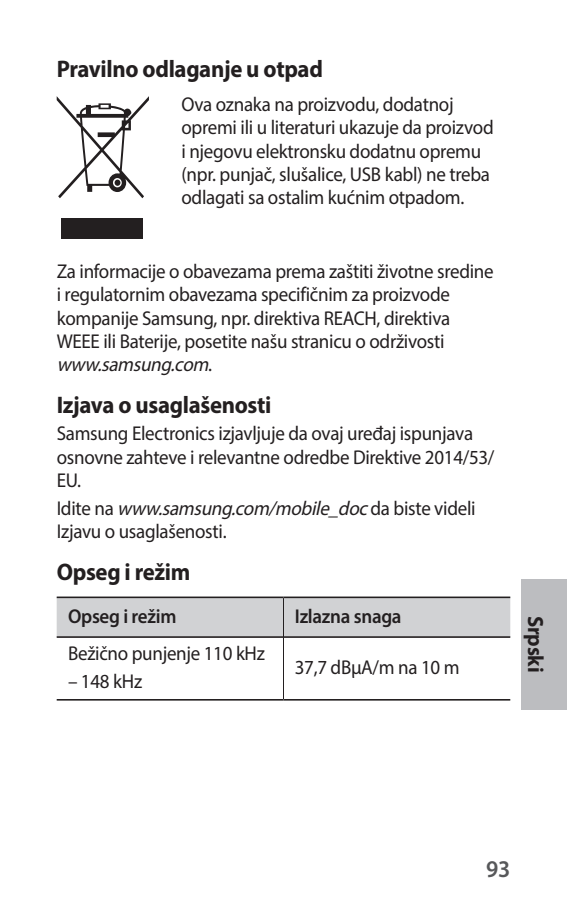
<style>
.page{position:relative;width:567px;height:908px;background:#fff}
.page>*{position:absolute;margin:0;border:0;box-sizing:border-box;transform-origin:0 0}
.t1{font:700 24px "Myriad Pro";letter-spacing:-.015em;color:#231f20;scale:.95 1}
.t2{font:600 24px "Myriad Pro";color:#57585a;scale:.95 1}
.t3{font:700 22px "Myriad Pro";letter-spacing:-.015em;color:#231f20;scale:.95 1}
.t4{font:20px/23.2px "Myriad Pro";letter-spacing:-.015em;color:#231f20;scale:.95 1}
.t5{font:600 20px "Myriad Pro";letter-spacing:-.015em;color:#231f20;scale:.95 1}
.s1{font-style:italic}
</style>
<div class="page">
<div style="left:522px;top:578px;width:45px;height:131px;background:#bcbdc0"></div>
<div style="left:61px;top:218px;width:82px;height:21px;background:#231f20"></div>
<svg style="left:57px;top:96px;width:92px;height:102px"></svg>
<div style="left:57px;top:598px;width:453px;height:38px;background:#d1d2d4"></div>
<hr style="left:57px;top:698px;width:226px;height:2px;background:#231f20">
<hr style="left:283px;top:698px;width:227px;height:2px;background:#231f20">
<hr style="left:57px;top:596px;width:226px;height:2px;background:#231f20">
<hr style="left:283px;top:596px;width:227px;height:2px;background:#231f20">
<hr style="left:57px;top:636px;width:226px;height:1px;background:#231f20">
<hr style="left:284px;top:636px;width:226px;height:1px;background:#231f20">
<hr style="left:283px;top:598px;width:1px;height:38px;background:#231f20">
<hr style="left:283px;top:636px;width:1px;height:62px;background:#231f20">
<p class="t1" style="left:57px;top:53px;width:282px">Pravilno odlaganje u otpad</p>
<p class="t4" style="left:181px;top:92px;width:330px">Ova oznaka na proizvodu, dodatnoj opremi ili u literaturi ukazuje da proizvod i njegovu elektronsku dodatnu opremu (npr. punjač, slušalice, USB kabl) ne treba odlagati sa ostalim kućnim otpadom.</p>
<p class="t4" style="left:57px;top:259px;width:461px">Za informacije o obavezama prema zaštiti životne sredine i regulatornim obavezama specifičnim za proizvode kompanije Samsung, npr. direktiva REACH, direktiva WEEE ili Baterije, posetite našu stranicu o održivosti <span class="s1">www.samsung.com</span>.</p>
<p class="t1" style="left:57px;top:389px;width:227px">Izjava o usaglašenosti</p>
<p class="t4" style="left:57px;top:421px;width:462px">Samsung Electronics izjavljuje da ovaj uređaj ispunjava osnovne zahteve i relevantne odredbe Direktive 2014/53/<br>EU.</p>
<p class="t4" style="left:57px;top:496px;width:442px">I d i t e n a <span class="s1">www.samsung.com/mobile_doc</span>d a b i s t e v i d e l i<br>Izjavu o usaglašenosti.</p>
<p class="t1" style="left:57px;top:555px;width:142px">Opseg i režim</p>
<p class="t5" style="left:68px;top:603px;width:116px">Opseg i režim</p>
<p class="t5" style="left:295px;top:603px;width:114px">Izlazna snaga</p>
<p class="t4" style="left:68px;top:641px;width:209px">Bežično punjenje 110 kHz</p>
<p class="t4" style="left:68px;top:669px;width:80px">– 148 kHz</p>
<p class="t4" style="left:295px;top:655px;width:175px">37,7 dBµA/m na 10 m</p>
<p class="t3" style="left:550px;top:615px;width:61px;rotate:90deg">Srpski</p>
<p class="t2" style="left:486px;top:853px;width:27px">93</p>
</div>
